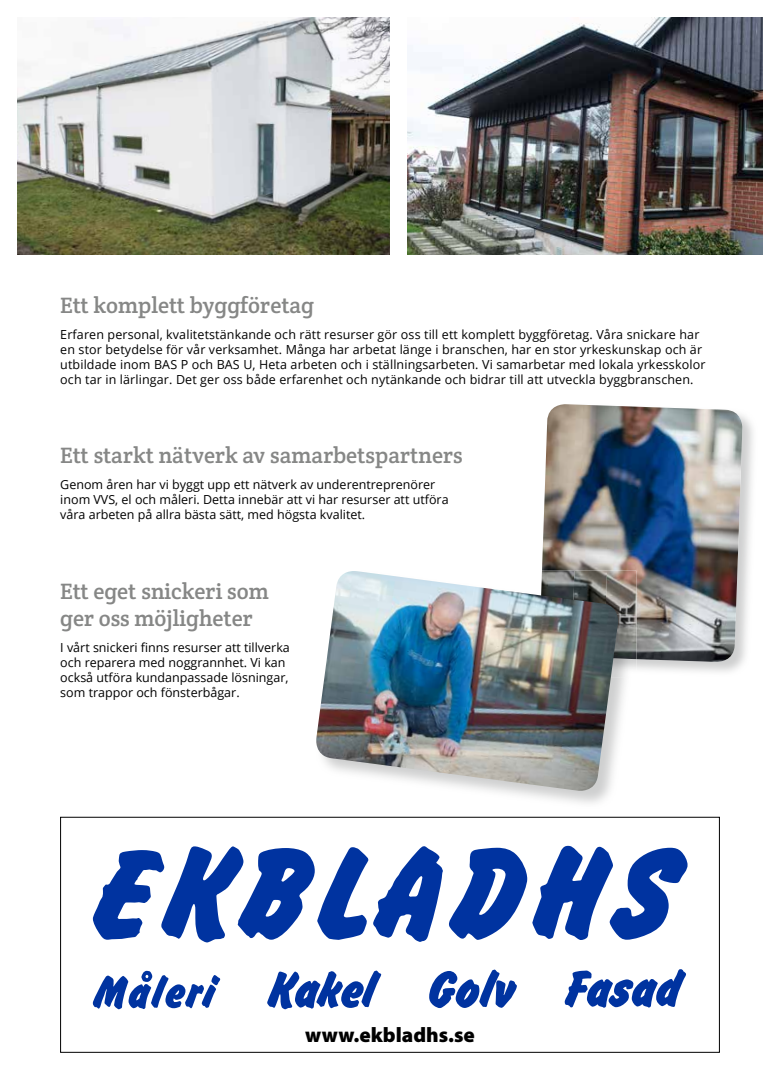
<style>
.page{position:relative;width:780px;height:1081px;background:#fff}
.page>*{position:absolute;margin:0;border:0;box-sizing:border-box;transform-origin:0 0}
.t1{font:22.5px/27px "Crete Round";color:#868786}
.t2{font:900 21px "Myriad Pro";color:#000}
.t3{font:12.5px/15px "Open Sans";letter-spacing:.01em;color:#000}
</style>
<div class="page">
<img style="left:542px;top:404px;width:200px;height:258px">
<img style="left:18px;top:18px;width:372px;height:236px">
<img style="left:407px;top:18px;width:355px;height:236px">
<img style="left:620px;top:659px;width:16px;height:18px">
<img style="left:542px;top:570px;width:63px;height:1px">
<img style="left:605px;top:570px;width:31px;height:43px">
<img style="left:620px;top:613px;width:16px;height:46px">
<img style="left:316px;top:571px;width:304px;height:222px">
<svg style="left:93px;top:971px;width:127px;height:38px"></svg>
<svg style="left:429px;top:969px;width:88px;height:39px"></svg>
<svg style="left:564px;top:969px;width:122px;height:38px"></svg>
<svg style="left:267px;top:970px;width:114px;height:39px"></svg>
<svg style="left:93px;top:846px;width:594px;height:96px;fill:#0033a0"></svg>
<h1 class="t1" style="left:60px;top:291px;width:255px">Ett komplett byggföretag</h1>
<p class="t3" style="left:60px;top:326px;width:646px">Erfaren personal, kvalitetstänkande och rätt resurser gör oss till ett komplett byggföretag. Våra snickare har en stor betydelse för vår verksamhet. Många har arbetat länge i branschen, har en stor yrkeskunskap och är utbildade inom BAS P och BAS U, Heta arbeten och i ställningsarbeten. Vi samarbetar med lokala yrkesskolor och tar in lärlingar. Det ger oss både erfarenhet och nytänkande och bidrar till att utveckla byggbranschen.</p>
<h1 class="t1" style="left:60px;top:441px;width:404px">Ett starkt nätverk av samarbetspartners</h1>
<p class="t3" style="left:60px;top:476px;width:390px">Genom åren har vi byggt upp ett nätverk av underentreprenörer inom VVS, el och måleri. Detta innebär att vi har resurser att utföra våra arbeten på allra bästa sätt, med högsta kvalitet.</p>
<h1 class="t1" style="left:60px;top:577px;width:210px">Ett eget snickeri som ger oss möjligheter</h1>
<p class="t3" style="left:60px;top:639px;width:231px">I vårt snickeri finns resurser att tillverka och reparera med noggrannhet. Vi kan också utföra kundanpassade lösningar, som trappor och fönsterbågar.</p>
<h2 class="t2" style="left:305px;top:1023px;width:171px">www.ekbladhs.se</h2>
</div>
